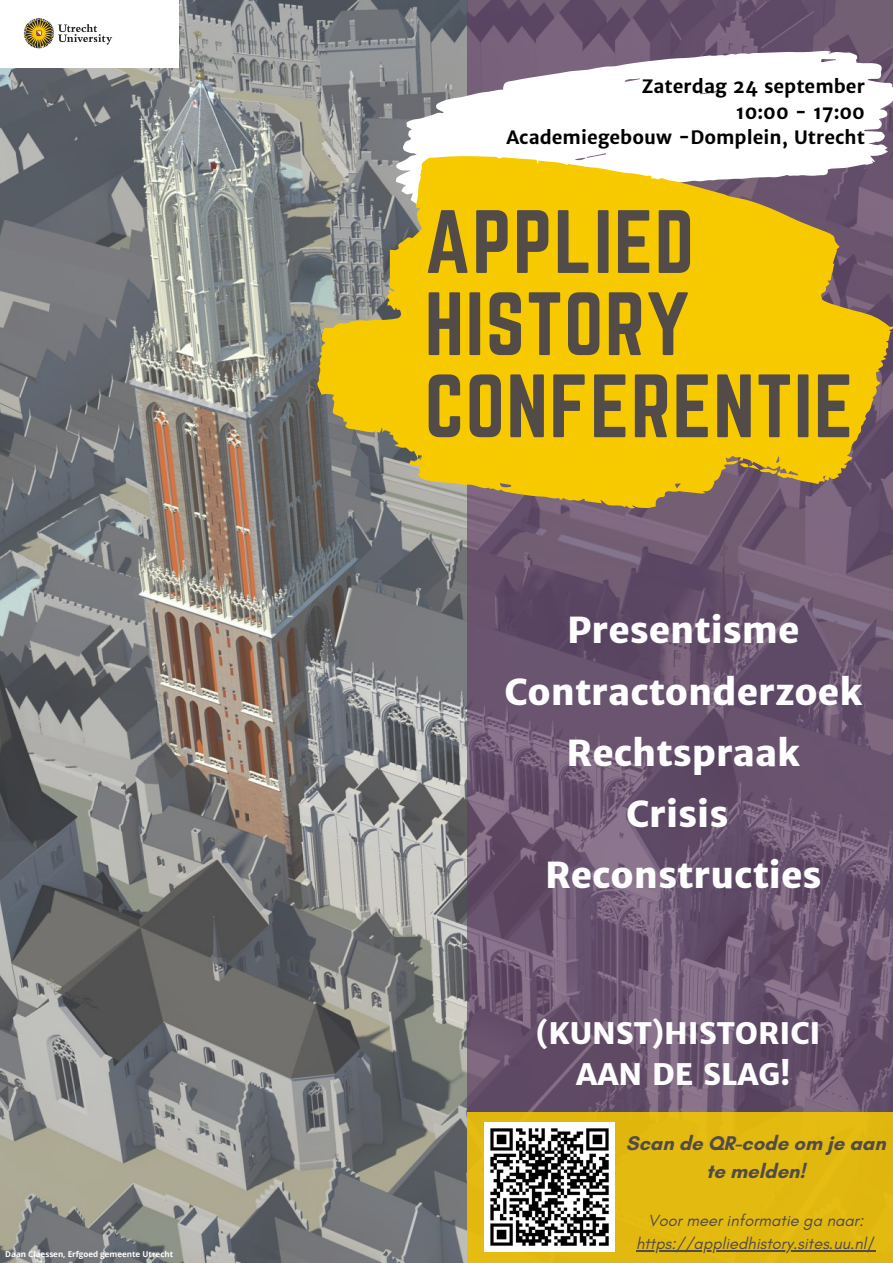
<style>
.page{position:relative;width:893px;height:1263px;background:#fff}
.page>*{position:absolute;margin:0;border:0;box-sizing:border-box;transform-origin:0 0}
.t1{font:78.45px/82.1px "Norwester";letter-spacing:.02em;color:#524b47}
.t2{font:800 35.92px/61.3px "Merriweather Sans";color:#fefefe;text-align:center}
.t3{font:800 29.78px/41.6px "Merriweather Sans";color:#fefefe;text-align:center}
.t4{font:700 20.25px/28.1px "Glacial Indifference";color:#524b47;text-align:center}
.t5{font:700 18.52px/25.7px "Merriweather Sans";color:#000;text-align:right}
.t6{font:italic 16.5px/23.1px "Glacial Indifference";color:#524b47;text-align:center}
.t7{font:700 8.02px "Open Sans";color:#fefefe}
.s1{font-style:normal}
</style>
<div class="page">
<img style="left:0;top:0;width:468px;height:1263px">
<svg style="left:468px;top:0;width:425px;height:1111px;background:#6b5670"></svg>
<div style="left:468px;top:1111px;width:425px;height:152px;background:#e3ba10"></div>
<svg style="left:390px;top:45px;width:503px;height:111px"></svg>
<svg style="left:316px;top:156px;width:577px;height:353px;background:#d7b427"></svg>
<svg style="left:823px;top:474px;width:6px;height:7px"></svg>
<svg style="left:740px;top:463px;width:37px;height:12px"></svg>
<img style="left:0;top:0;width:179px;height:68px">
<img style="left:485px;top:1122px;width:129px;height:130px">
<hr style="left:636px;top:1250px;width:230px;height:1px;background:#524b47">
<p class="t7" style="left:5px;top:1249px;width:169px">Daan Claessen, Erfgoed gemeente Utrecht</p>
<p class="t5" style="left:506px;top:74px;width:360px">Zaterdag 24 september<br>10:00 - 17:00<br>Academiegebouw -Domplein, Utrecht</p>
<h1 class="t1" style="left:425px;top:200px;width:430px">APPLIED<br>HISTORY<br>CONFERENTIE</h1>
<h2 class="t2" style="left:504px;top:600px;width:359px">Presentisme<br>Contractonderzoek<br>Rechtspraak<br>Crisis<br>Reconstructies</h2>
<h3 class="t3" style="left:536px;top:1012px;width:286px">(KUNST)HISTORICI<br>AAN DE SLAG!</h3>
<p class="t4" style="left:626px;top:1129px;width:261px">Scan de QR-code om je aan te melden!</p>
<p class="t6" style="left:636px;top:1208px;width:241px">Voor meer informatie ga naar: https://appliedhistory.sites.uu.nl<span class="s1">/</span></p>
</div>
